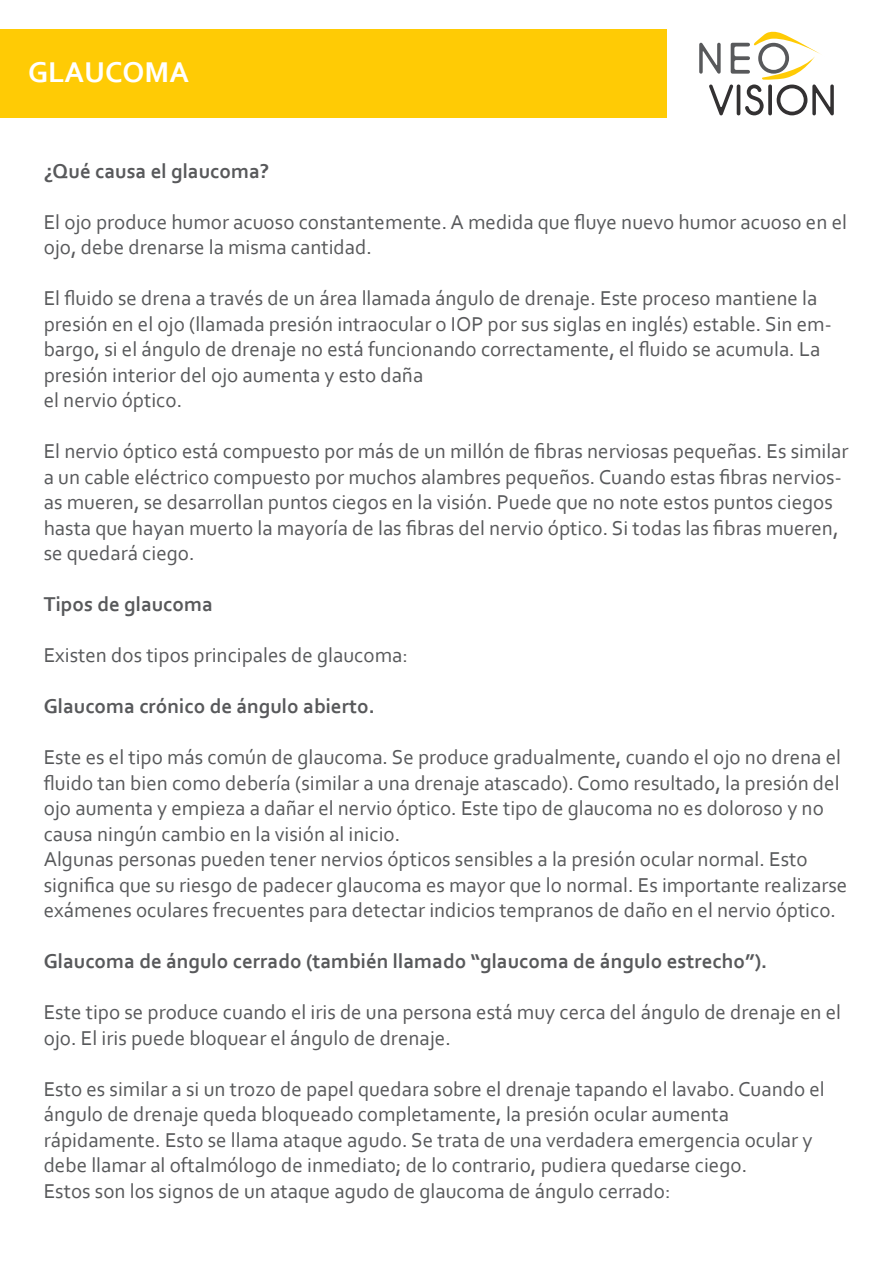
<style>
.page{position:relative;width:893px;height:1263px;background:#fff}
.page>*{position:absolute;margin:0;border:0;box-sizing:border-box;transform-origin:0 0}
.t1{font:700 30px "Corbel";color:#fff}
.t2{font:21px/25.5px "Corbel";color:#58595b}
.t3{font:700 21px "Corbel";color:#58595b}
</style>
<div class="page">
<div style="left:0;top:29px;width:667px;height:89px;background:#ffcb05"></div>
<svg style="left:699px;top:31px;width:135px;height:84px"></svg>
<h1 class="t1" style="left:28px;top:54px;width:163px">GLAUCOMA</h1>
<p class="t3" style="left:44px;top:158px;width:227px">¿Qué causa el glaucoma?</p>
<p class="t2" style="left:44px;top:209px;width:805px">El ojo produce humor acuoso constantemente. A medida que fluye nuevo humor acuoso en el ojo, debe drenarse la misma cantidad.</p>
<p class="t2" style="left:44px;top:285px;width:789px">El fluido se drena a través de un área llamada ángulo de drenaje. Este proceso mantiene la presión en el ojo (llamada presión intraocular o IOP por sus siglas en inglés) estable. Sin em&shy;bargo, si el ángulo de drenaje no está funcionando correctamente, el fluido se acumula. La presión interior del ojo aumenta y esto daña<br>el nervio óptico.</p>
<p class="t2" style="left:44px;top:438px;width:806px">El nervio óptico está compuesto por más de un millón de fibras nerviosas pequeñas. Es similar a un cable eléctrico compuesto por muchos alambres pequeños. Cuando estas fibras nervios&shy;as mueren, se desarrollan puntos ciegos en la visión. Puede que no note estos puntos ciegos hasta que hayan muerto la mayoría de las fibras del nervio óptico. Si todas las fibras mueren, se quedará ciego.</p>
<p class="t3" style="left:44px;top:591px;width:171px">Tipos de glaucoma</p>
<p class="t2" style="left:44px;top:642px;width:366px">Existen dos tipos principales de glaucoma:</p>
<p class="t3" style="left:44px;top:693px;width:333px">Glaucoma crónico de ángulo abierto.</p>
<p class="t2" style="left:44px;top:744px;width:805px">Este es el tipo más común de glaucoma. Se produce gradualmente, cuando el ojo no drena el fluido tan bien como debería (similar a una drenaje atascado). Como resultado, la presión del ojo aumenta y empieza a dañar el nervio óptico. Este tipo de glaucoma no es doloroso y no causa ningún cambio en la visión al inicio.<br>Algunas personas pueden tener nervios ópticos sensibles a la presión ocular normal. Esto significa que su riesgo de padecer glaucoma es mayor que lo normal. Es importante realizarse exámenes oculares frecuentes para detectar indicios tempranos de daño en el nervio óptico.</p>
<p class="t3" style="left:44px;top:948px;width:725px">Glaucoma de ángulo cerrado (también llamado “glaucoma de ángulo estrecho”).</p>
<p class="t2" style="left:44px;top:999px;width:799px">Este tipo se produce cuando el iris de una persona está muy cerca del ángulo de drenaje en el ojo. El iris puede bloquear el ángulo de drenaje.</p>
<p class="t2" style="left:44px;top:1076px;width:783px">Esto es similar a si un trozo de papel quedara sobre el drenaje tapando el lavabo. Cuando el ángulo de drenaje queda bloqueado completamente, la presión ocular aumenta rápidamente. Esto se llama ataque agudo. Se trata de una verdadera emergencia ocular y debe llamar al oftalmólogo de inmediato; de lo contrario, pudiera quedarse ciego.<br>Estos son los signos de un ataque agudo de glaucoma de ángulo cerrado:</p>
</div>
